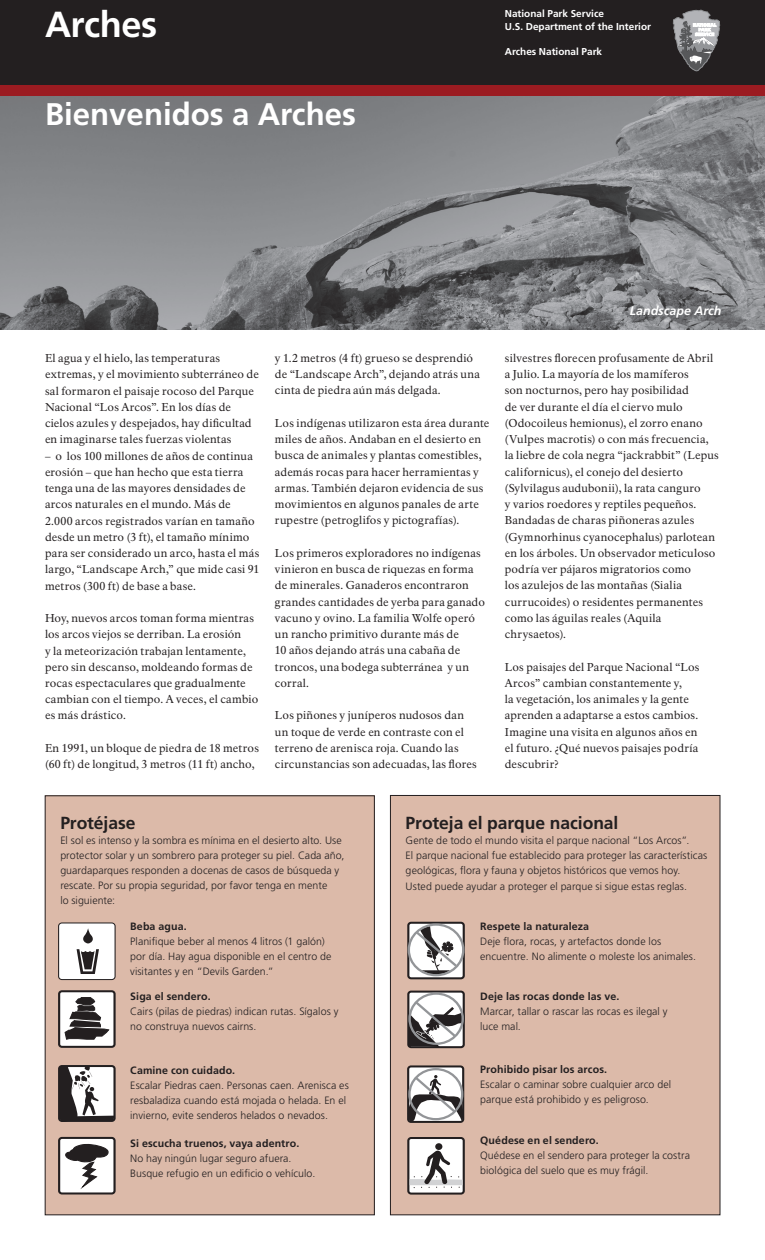
<style>
.page{position:relative;width:765px;height:1260px;background:#fff}
.page>*{position:absolute;margin:0;border:0;box-sizing:border-box;transform-origin:0 0}
.t1{font:700 36.25px "Frutiger LT Std";letter-spacing:-.015em;color:#fff}
.t2{font:700 31.25px "Frutiger LT Std";color:#fff}
.t3{font:700 17.5px "Frutiger LT Std";letter-spacing:-.005em;color:#231f20}
.t4{font:italic 700 12.5px "Frutiger LT Std";color:#fff}
.t5{font:11.25px/16.2px "NPS Rawlinson OT";letter-spacing:.015em;color:#231f20}
.t6{font:300 10.62px/15px "Frutiger LT Std";letter-spacing:.005em;color:#231f20}
.t7{font:700 10px/12.5px "Frutiger LT Std";color:#fff}
.s1{font-weight:700}
</style>
<div class="page">
<div style="left:45px;top:795px;width:675px;height:420px;background:#dcbaa9"></div>
<img style="left:0;top:95px;width:765px;height:234px">
<div style="left:58px;top:922px;width:58px;height:58px;border:2px solid #231f20;border-radius:3px"></div>
<div style="left:0;top:0;width:765px;height:90px;background:#231f20"></div>
<svg style="left:673px;top:10px;width:47px;height:61px"></svg>
<div style="left:0;top:85px;width:765px;height:10px;background:#9b1b21"></div>
<div style="left:59px;top:1138px;width:56px;height:55px;background:#fff;border-radius:3px"></div>
<div style="left:59px;top:991px;width:56px;height:56px;background:#fff;border-radius:3px"></div>
<div style="left:58px;top:990px;width:58px;height:58px;border:2px solid #231f20;border-radius:3px"></div>
<svg style="left:65px;top:997px;width:44px;height:43px"></svg>
<div style="left:59px;top:923px;width:56px;height:56px;background:#fff;border-radius:3px"></div>
<svg style="left:83px;top:928px;width:10px;height:15px"></svg>
<svg style="left:77px;top:949px;width:22px;height:25px"></svg>
<div style="left:58px;top:1065px;width:58px;height:57px;border:2px solid #231f20;border-radius:3px"></div>
<svg style="left:58px;top:1066px;width:57px;height:57px"></svg>
<div style="left:58px;top:1137px;width:58px;height:58px;border:2px solid #231f20;border-radius:3px"></div>
<svg style="left:65px;top:1143px;width:44px;height:45px"></svg>
<svg style="left:408px;top:923px;width:56px;height:55px"></svg>
<svg style="left:408px;top:992px;width:56px;height:55px"></svg>
<svg style="left:408px;top:1066px;width:55px;height:56px"></svg>
<div style="left:408px;top:1138px;width:56px;height:56px;background:#fff;border-radius:3px"></div>
<div style="left:407px;top:922px;width:58px;height:57px;border:2px solid #231f20;border-radius:3px"></div>
<svg style="left:414px;top:926px;width:45px;height:49px"></svg>
<div style="left:408px;top:923px;width:56px;height:53px;border:2px solid #939598;border-radius:50%"></div>
<div style="left:407px;top:991px;width:58px;height:57px;border:2px solid #231f20;border-radius:3px"></div>
<svg style="left:408px;top:999px;width:57px;height:48px"></svg>
<div style="left:408px;top:992px;width:56px;height:53px;border:2px solid #939598;border-radius:50%"></div>
<div style="left:407px;top:1065px;width:57px;height:58px;border:2px solid #231f20;border-radius:3px"></div>
<svg style="left:407px;top:1075px;width:58px;height:49px"></svg>
<div style="left:408px;top:1068px;width:55px;height:52px;border:2px solid #939598;border-radius:50%"></div>
<div style="left:407px;top:1137px;width:58px;height:58px;border:2px solid #231f20;border-radius:3px"></div>
<div style="left:435px;top:1143px;width:8px;height:7px;background:#231f20;border-radius:50%"></div>
<svg style="left:410px;top:1151px;width:53px;height:37px"></svg>
<h1 class="t1" style="left:45px;top:3px;width:114px">Arches</h1>
<h1 class="t7" style="left:505px;top:8px;width:148px">National Park Service<br>U.S. Department of the Interior</h1>
<h1 class="t7" style="left:505px;top:45px;width:99px">Arches National Park</h1>
<h1 class="t2" style="left:45px;top:96px;width:313px">Bienvenidos a Arches</h1>
<p class="t5" style="left:45px;top:350px;width:215px">El agua y el hielo, las temperaturas extremas, y el movimiento subterráneo de sal formaron el paisaje rocoso del Parque Nacional “Los Arcos”. En los días de cielos azules y despejados, hay difcultad en imaginarse tales fuerzas violentas</p>
<p class="t5" style="left:45px;top:448px;width:216px">– o los 100 millones de años de continua erosión – que han hecho que esta tierra tenga una de las mayores densidades de arcos naturales en el mundo. Más de 2.000 arcos registrados varían en tamaño desde un metro (3 ft), el tamaño mínimo para ser considerado un arco, hasta el más largo, “Landscape Arch,” que mide casi 91 metros (300 ft) de base a base.</p>
<p class="t5" style="left:45px;top:610px;width:215px">Hoy, nuevos arcos toman forma mientras los arcos viejos se derriban. La erosión<br>y la meteorización trabajan lentamente, pero sin descanso, moldeando formas de rocas espectaculares que gradualmente cambian con el tiempo. A veces, el cambio es más drástico.</p>
<p class="t5" style="left:45px;top:740px;width:215px">En 1991, un bloque de piedra de 18 metros (60 ft) de longitud, 3 metros (11 ft) ancho,</p>
<p class="t5" style="left:275px;top:350px;width:206px">y 1.2 metros (4 ft) grueso se desprendió de “Landscape Arch”, dejando atrás una cinta de piedra aún más delgada.</p>
<p class="t5" style="left:275px;top:415px;width:216px">Los indígenas utilizaron esta área durante miles de años. Andaban en el desierto en busca de animales y plantas comestibles, además rocas para hacer herramientas y armas. También dejaron evidencia de sus movimientos en algunos panales de arte rupestre (petroglifos y pictografías).</p>
<p class="t5" style="left:275px;top:545px;width:211px">Los primeros exploradores no indígenas vinieron en busca de riquezas en forma de minerales. Ganaderos encontraron grandes cantidades de yerba para ganado vacuno y ovino. La familia Wolfe operó un rancho primitivo durante más de<br>10 años dejando atrás una cabaña de troncos, una bodega subterránea y un corral.</p>
<p class="t5" style="left:275px;top:708px;width:203px">Los piñones y juníperos nudosos dan un toque de verde en contraste con el terreno de arenisca roja. Cuando las circunstancias son adecuadas, las fores</p>
<p class="t4" style="left:630px;top:303px;width:93px">Landscape Arch</p>
<p class="t5" style="left:505px;top:350px;width:216px">silvestres forecen profusamente de Abril a Julio. La mayoría de los mamíferos<br>son nocturnos, pero hay posibilidad<br>de ver durante el día el ciervo mulo (Odocoileus hemionus), el zorro enano (Vulpes macrotis) o con más frecuencia, la liebre de cola negra “jackrabbit” (Lepus californicus), el conejo del desierto (Sylvilagus audubonii), la rata canguro<br>y varios roedores y reptiles pequeños.<br>Bandadas de charas piñoneras azules (Gymnorhinus cyanocephalus) parlotean en los árboles. Un observador meticuloso podría ver pájaros migratorios como<br>los azulejos de las montañas (Sialia currucoides) o residentes permanentes como las águilas reales (Aquila chrysaetos).</p>
<p class="t5" style="left:505px;top:659px;width:196px">Los paisajes del Parque Nacional “Los Arcos” cambian constantemente y,<br>la vegetación, los animales y la gente aprenden a adaptarse a estos cambios.<br>Imagine una visita en algunos años en el futuro. ¿Qué nuevos paisajes podría descubrir?</p>
<p class="t3" style="left:60px;top:813px;width:77px">Protéjase</p>
<p class="t6" style="left:60px;top:833px;width:286px">El sol es intenso y la sombra es mínima en el desierto alto. Use protector solar y un sombrero para proteger su piel. Cada año, guardaparques responden a docenas de casos de búsqueda y rescate. Por su propia seguridad, por favor tenga en mente<br>lo siguiente:</p>
<p class="t6" style="left:130px;top:919px;width:203px"><span class="s1">Beba agua.<br></span>Planifique beber al menos 4 litros (1 galón) por día. Hay agua disponible en el centro de visitantes y en “Devils Garden.”</p>
<p class="t6" style="left:130px;top:989px;width:210px"><span class="s1">Siga el sendero.<br></span>Cairs (pilas de piedras) indican rutas. Sígalos y no construya nuevos cairns.</p>
<p class="t6" style="left:130px;top:1063px;width:220px"><span class="s1">Camine con cuidado.<br></span>Escalar Piedras caen. Personas caen. Arenisca es resbaladiza cuando está mojada o helada. En el invierno, evite senderos helados o nevados.</p>
<p class="t6" style="left:130px;top:1136px;width:187px"><span class="s1">Si escucha truenos, vaya adentro.<br></span>No hay ningún lugar seguro afuera.<br>Busque refugio en un edifcio o vehículo.</p>
<p class="t3" style="left:406px;top:812px;width:214px">Proteja el parque nacional</p>
<p class="t6" style="left:406px;top:833px;width:303px">Gente de todo el mundo visita el parque nacional “Los Arcos”.<br>El parque nacional fue establecido para proteger las características geológicas, fora y fauna y objetos históricos que vemos hoy.</p>
<p class="t6" style="left:406px;top:879px;width:283px">Usted puede ayudar a proteger el parque si sigue estas reglas.</p>
<p class="t6" style="left:480px;top:919px;width:217px"><span class="s1">Respete la naturaleza<br></span>Deje fora, rocas, y artefactos donde los encuentre. No alimente o moleste los animales.</p>
<p class="t6" style="left:480px;top:989px;width:189px"><span class="s1">Deje las rocas donde las ve.<br></span>Marcar, tallar o rascar las rocas es ilegal y luce mal.</p>
<p class="t6" style="left:480px;top:1062px;width:192px"><span class="s1">Prohibido pisar los arcos.<br></span>Escalar o caminar sobre cualquier arco del parque está prohibido y es peligroso.</p>
<p class="t6" style="left:480px;top:1133px;width:211px"><span class="s1">Quédese en el sendero.<br></span>Quédese en el sendero para proteger la costra biológica del suelo que es muy frágil.</p>
</div>
